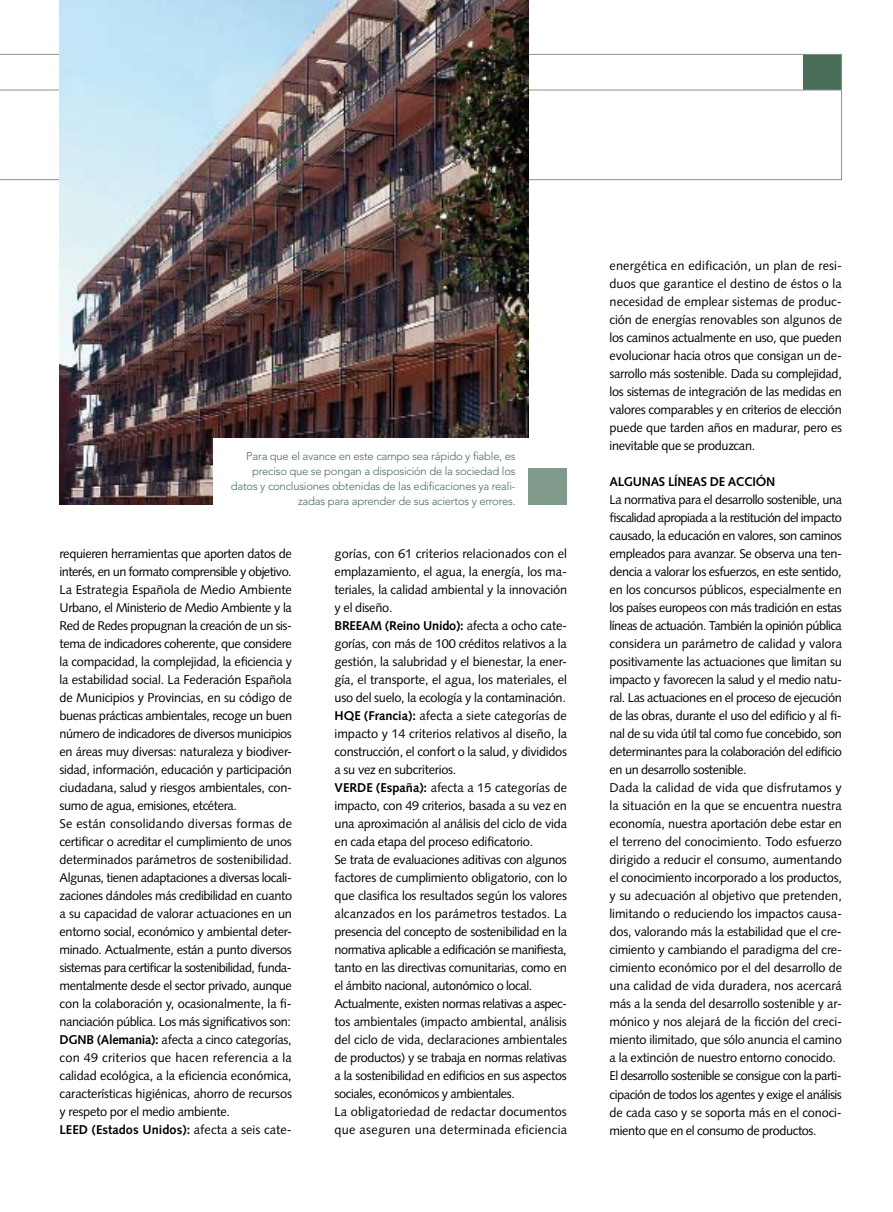
<style>
.page{position:relative;width:893px;height:1212px;background:#fff}
.page>*{position:absolute;margin:0;border:0;box-sizing:border-box;transform-origin:0 0}
.t1{font:12.75px/18px "Syntax";letter-spacing:-.02em;color:#000}
.t2{font:700 12.75px "Syntax";letter-spacing:-.02em;color:#000}
.t3{font:300 11.25px/15px "Avenir";letter-spacing:-.02em;color:#496d59;text-align:right}
.s1{font-weight:700}
</style>
<div class="page">
<svg style="left:0;top:54px;width:842px;height:126px"></svg>
<hr style="left:0;top:90px;width:842px;height:1px;background:#8b9295">
<img style="left:60px;top:0;width:468px;height:504px">
<div style="left:213px;top:438px;width:315px;height:67px;background:#fff"></div>
<div style="left:528px;top:468px;width:39px;height:36px;background:#7f998b"></div>
<p class="t3" style="left:231px;top:448px;width:286px">Para que el avance en este campo sea rápido y fiable, es preciso que se pongan a disposición de la sociedad los datos y conclusiones obtenidas de las edificaciones ya reali&shy;zadas para aprender de sus aciertos y errores.</p>
<p class="t1" style="left:60px;top:545px;width:234px">requieren herramientas que aporten datos de interés, en un formato comprensible y objetivo.<br>La Estrategia Española de Medio Ambiente U rbano, el Ministerio de Medio Ambiente y la Red de Redes propugnan la creación de un sis&shy;tema de indicadores coherente, que considere la compacidad, la complejidad, la eficiencia y la estabilidad social. La Federación Española de Municipios y Provincias, en su código de buenas prácticas ambientales, recoge un buen número de indicadores de diversos municipios en áreas muy diversas: naturaleza y biodiver&shy;sidad, información, educación y participación ciudadana, salud y riesgos ambientales, con&shy;sumo de agua, emisiones, etcétera.<br>Se están consolidando diversas formas de certificar o acreditar el cumplimiento de unos determinados parámetros de sostenibilidad.<br>Algunas, tienen adaptaciones a diversas locali&shy;zaciones dándoles más credibilidad en cuanto a su capacidad de valorar actuaciones en un entorno social, económico y ambiental deter&shy;minado. Actualmente, están a punto diversos sistemas para certificar la sostenibilidad, funda&shy;mentalmente desde el sector privado, aunque con la colaboración y, ocasionalmente, la fi&shy;nanciación pública. Los más significativos son:<br><span class="s1">DGNB (Alemania):</span> afecta a cinco categorías, con 49 criterios que hacen referencia a la calidad ecológica, a la eficiencia económica, características higiénicas, ahorro de recursos y respeto por el medio ambiente.<br><span class="s1">LEED (Estados Unidos):</span> afecta a seis cate-</p>
<p class="t1" style="left:335px;top:545px;width:234px">gorías, con 61 criterios relacionados con el emplazamiento, el agua, la energía, los ma&shy;teriales, la calidad ambiental y la innovación y el diseño.<br><span class="s1">BREEAM (Reino Unido):</span> afecta a ocho cate&shy;gorías, con más de 100 créditos relativos a la gestión, la salubridad y el bienestar, la ener&shy;gía, el transporte, el agua, los materiales, el uso del suelo, la ecología y la contaminación.<br><span class="s1">HQE (Francia):</span> afecta a siete categorías de impacto y 14 criterios relativos al diseño, la construcción, el confort o la salud, y divididos a su vez en subcriterios.<br><span class="s1">VERDE (España):</span> afecta a 15 categorías de impacto, con 49 criterios, basada a su vez en una aproximación al análisis del ciclo de vida en cada etapa del proceso edificatorio.<br>Se trata de evaluaciones aditivas con algunos factores de cumplimiento obligatorio, con lo que clasifica los resultados según los valores alcanzados en los parámetros testados. La presencia del concepto de sostenibilidad en la normativa aplicable a edificación se manifiesta, tanto en las directivas comunitarias, como en el ámbito nacional, autonómico o local.<br>Actualmente, existen normas relativas a aspec&shy;tos ambientales (impacto ambiental, análisis del ciclo de vida, declaraciones ambientales de productos) y se trabaja en normas relativas a la sostenibilidad en edificios en sus aspectos sociales, económicos y ambientales.<br>La obligatoriedad de redactar documentos que aseguren una determinada eficiencia</p>
<p class="t1" style="left:609px;top:257px;width:234px;text-align:justify">energética en edificación, un plan de resi&shy;duos que garantice el destino de éstos o la necesidad de emplear sistemas de produc&shy;ción de energías renovables son algunos de los caminos actualmente en uso, que pueden evolucionar hacia otros que consigan un de&shy;sarrollo más sostenible. Dada su complejidad, los sistemas de integración de las medidas en valores comparables y en criterios de elección puede que tarden años en madurar, pero es inevitable que se produzcan.</p>
<p class="t2" style="left:609px;top:475px;width:167px">ALGUNAS LÍNEAS DE ACCIóN</p>
<p class="t1" style="left:609px;top:491px;width:234px">La normativa para el desarrollo sostenible, una fiscalidad apropiada a la restitución del impacto causado, la educación en valores, son caminos empleados para avanzar. Se observa una ten&shy;dencia a valorar los esfuerzos, en este sentido, en los concursos públicos, especialmente en los países europeos con más tradición en estas líneas de actuación. También la opinión pública considera un parámetro de calidad y valora positivamente las actuaciones que limitan su impacto y favorecen la salud y el medio natu&shy;ral. Las actuaciones en el proceso de ejecución de las obras, durante el uso del edificio y al fi&shy;nal de su vida útil tal como fue concebido, son determinantes para la colaboración del edificio en un desarrollo sostenible.<br>Dada la calidad de vida que disfrutamos y la situación en la que se encuentra nuestra economía, nuestra aportación debe estar en el terreno del conocimiento. Todo esfuerzo dirigido a reducir el consumo, aumentando el conocimiento incorporado a los productos, y su adecuación al objetivo que pretenden, limitando o reduciendo los impactos causa&shy;dos, valorando más la estabilidad que el cre&shy;cimiento y cambiando el paradigma del cre&shy;cimiento económico por el del desarrollo de una calidad de vida duradera, nos acercará más a la senda del desarrollo sostenible y ar&shy;mónico y nos alejará de la ficción del creci&shy;miento ilimitado, que sólo anuncia el camino a la extinción de nuestro entorno conocido.<br>El desarrollo sostenible se consigue con la parti&shy;cipación de todos los agentes y exige el análisis de cada caso y se soporta más en el conoci&shy;miento que en el consumo de productos.</p>
</div>
